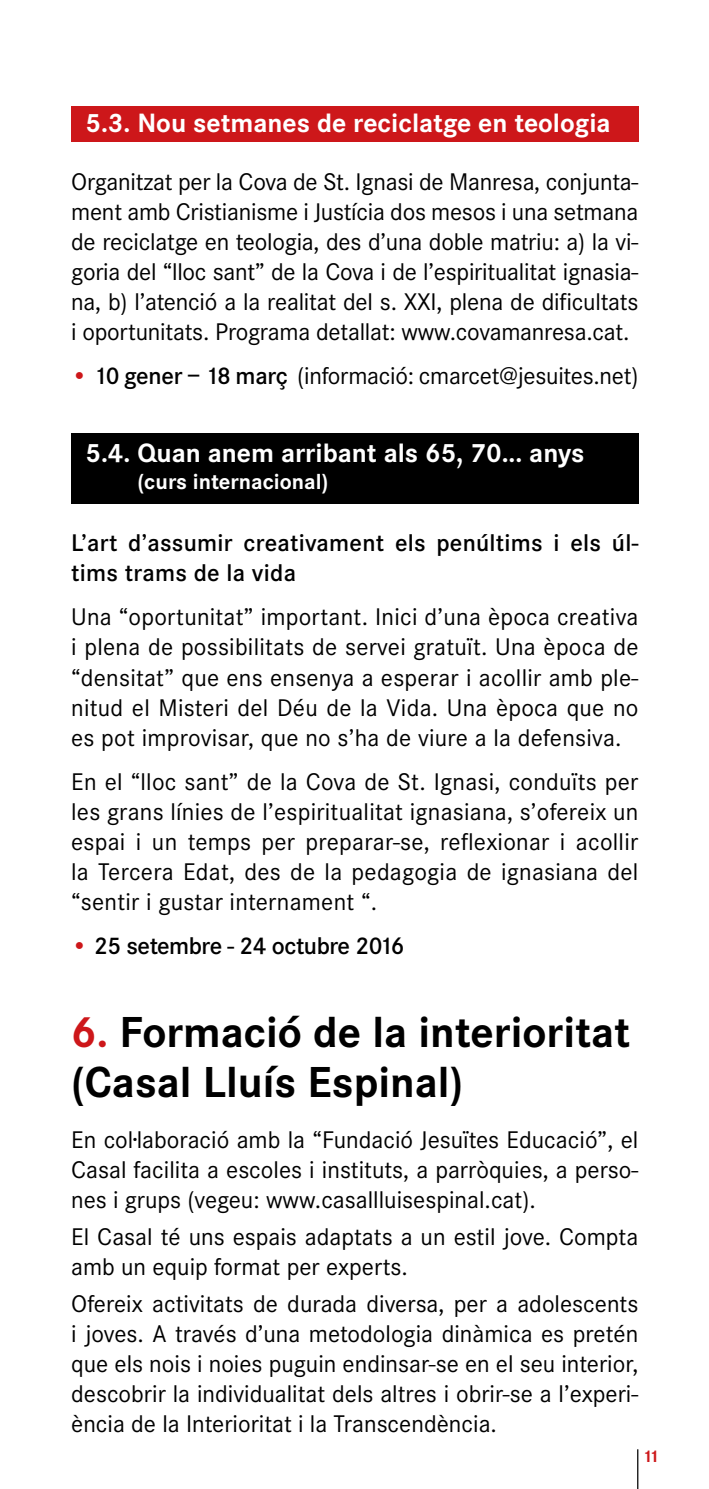
<style>
.page{position:relative;width:709px;height:1489px;background:#fff}
.page>*{position:absolute;margin:0;border:0;box-sizing:border-box;transform-origin:0 0}
.t1{font:700 45px/50px "Corporate S";color:#000}
.t2{font:700 27.5px "Corporate S";color:#fff}
.t3{font:25px/30px "Corporate S";color:#000;text-align:justify}
.t4{font:600 25px/30px "Corporate S";letter-spacing:.01em;color:#000}
.t5{font:600 25px "Corporate S";letter-spacing:-.02em;color:#000}
.t6{font:700 22.5px "Corporate S";color:#fff}
.t7{font:700 17.5px "Corporate S";color:#cd171a}
.s1{font-weight:600;color:#cd171a}
.s2{font-weight:600}
.s3{color:#cd171a}
</style>
<div class="page">
<hr style="left:637px;top:1449px;width:1px;height:39px;background:#000">
<div style="left:71px;top:106px;width:567px;height:36px;background:#cd171a"></div>
<div style="left:71px;top:432px;width:567px;height:71px;background:#000"></div>
<p class="t2" style="left:85px;top:107px;width:527px">5.3. Nou setmanes de reciclatge en teologia</p>
<p class="t3" style="left:71px;top:167px;width:568px">Organitzat per la Cova de St. Ignasi de Manresa, conjunta&shy;ment amb Cristianisme i Justícia dos mesos i una setmana de reciclatge en teologia, des d’una doble matriu: a) la vi&shy;goria del “lloc sant” de la Cova i de l’espiritualitat ignasia&shy;na, b) l’atenció a la realitat del s. XXI, plena de dificultats i oportunitats. Programa detallat: www.covamanresa.cat.</p>
<p class="t3" style="left:71px;top:361px;width:568px"><span class="s1">•</span> <span class="s2">10 gener – 18 març</span> (informació: cmarcet@jesuites.net)</p>
<p class="t2" style="left:85px;top:437px;width:500px">5.4. Quan anem arribant als 65, 70... anys</p>
<p class="t6" style="left:137px;top:469px;width:192px">(curs internacional)</p>
<p class="t4" style="left:71px;top:528px;width:568px">L’art d’assumir creativament els penúltims i els úl&shy;tims trams de la vida</p>
<p class="t3" style="left:71px;top:602px;width:569px">Una “oportunitat” important. Inici d’una època creativa i plena de possibilitats de servei gratuït. Una època de “densitat” que ens ensenya a esperar i acollir amb ple&shy;nitud el Misteri del Déu de la Vida. Una època que no es pot improvisar, que no s’ha de viure a la defensiva.</p>
<p class="t3" style="left:71px;top:766px;width:568px">En el “lloc sant” de la Cova de St. Ignasi, conduïts per les grans línies de l’espiritualitat ignasiana, s’ofereix un espai i un temps per preparar-se, reflexionar i acollir la Tercera Edat, des de la pedagogia de ignasiana del “sentir i gustar internament “.</p>
<p class="t5" style="left:71px;top:931px;width:335px"><span class="s3">•</span> 25 setembre - 24 octubre 2016</p>
<h1 class="t1" style="left:71px;top:1007px;width:560px"><span class="s3">6.</span> Formació de la interioritat (Casal Lluís Espinal)</h1>
<p class="t3" style="left:71px;top:1124px;width:568px">En col·laboració amb la “Fundació Jesuïtes Educació”, el Casal facilita a escoles i instituts, a parròquies, a perso&shy;nes i grups (vegeu: www.casallluisespinal.cat).</p>
<p class="t3" style="left:71px;top:1221px;width:568px">El Casal té uns espais adaptats a un estil jove. Compta amb un equip format per experts.</p>
<p class="t3" style="left:71px;top:1289px;width:568px">Ofereix activitats de durada diversa, per a adolescents i joves. A través d’una metodologia dinàmica es pretén que els nois i noies puguin endinsar-se en el seu interior, descobrir la individualitat dels altres i obrir-se a l’experi&shy;ència de la Interioritat i la Transcendència.</p>
<p class="t7" style="left:642px;top:1445px;width:18px">11</p>
</div>
